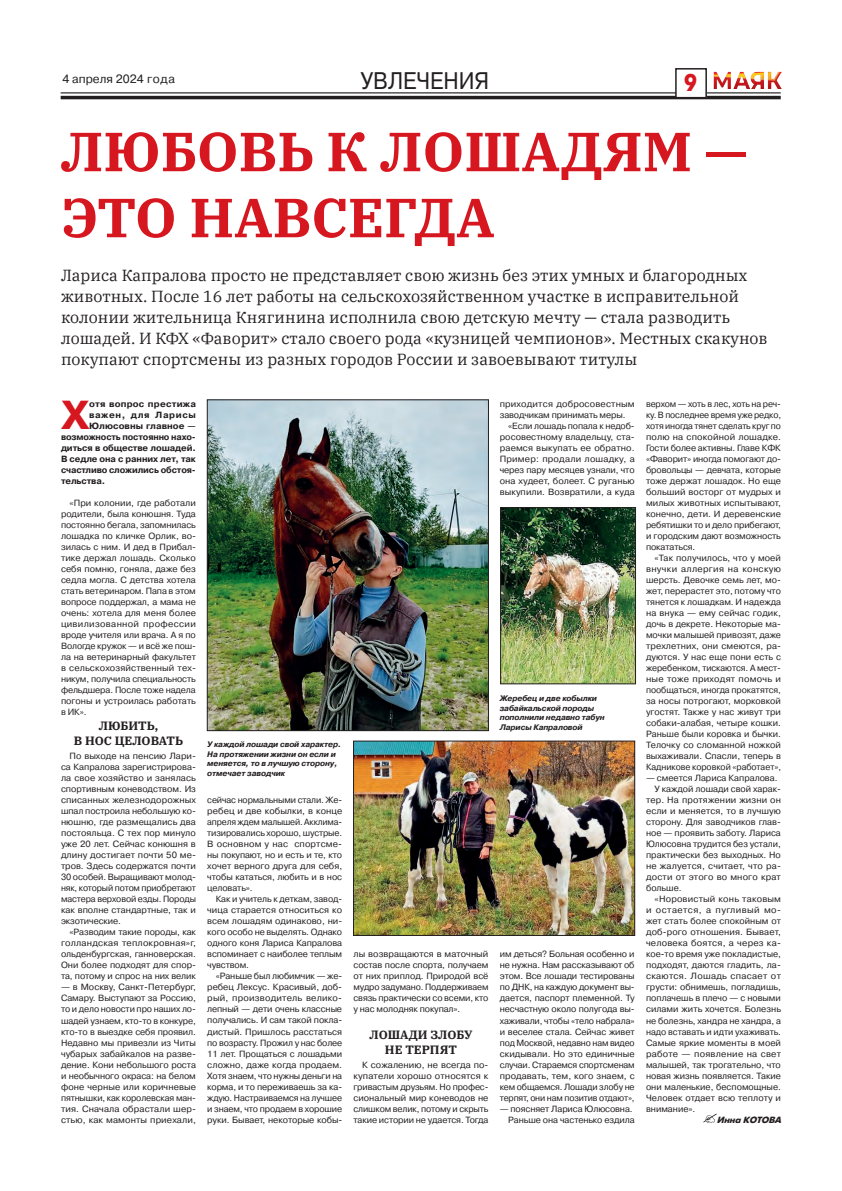
<style>
.page{position:relative;width:842px;height:1191px;background:#fff}
.page>*{position:absolute;margin:0;border:0;box-sizing:border-box;transform-origin:0 0}
.Заголовок_50{font:700 55px/66px "IBM Plex Serif";color:#d7171f}
.n_Лид-2{font:700 40.4px "Pragmatica C";color:#d7171f}
.t1{font:24px "Pragmatica C";color:#231f20;scale:.9 1}
.t2{font:24px "Futuris XC";color:#d7171f;scale:.9 1}
.n_Лид_14{font:16px/21px "IBM Plex Serif";color:#231f20}
.Подзаголовок_1{font:700 12px/15px "IBM Plex Serif";color:#231f20;text-align:center}
.t3{font:12px "Pragmatica C";color:#231f20}
.n_Normal{font:9px/11px "Pragmatica C";letter-spacing:-.01em;color:#231f20;text-align:justify}
.n_Лид-2-2{font:700 9px "Pragmatica C";letter-spacing:-.01em;color:#231f20}
.n_Normal-2{font:9px/11px "Pragmatica C";letter-spacing:.015em;color:#231f20}
.n_Лид-2-3{font:700 9px "Pragmatica C";letter-spacing:.02em;color:#231f20}
.n_Лид-2-4{font:700 9px "Pragmatica C";letter-spacing:.01em;color:#231f20}
.n_Лид-2-5{font:700 9px "Pragmatica C";letter-spacing:.065em;color:#231f20}
.n_автор{font:italic 9px "Futuris XC";color:#231f20}
.n_на_фото_1{font:italic 700 8px/9.6px "Pragmatica C";letter-spacing:-.01em;color:#231f20}
</style>
<div class="page">
<hr style="left:61px;top:92px;width:720px;height:1px;background:#231f20">
<hr style="left:61px;top:96px;width:720px;height:3px;background:#231f20">
<div style="left:676px;top:69px;width:30px;height:29px;background:#fff"></div>
<div style="left:675px;top:68px;width:32px;height:30px;border:2px solid #231f20"></div>
<img style="left:713px;top:72px;width:69px;height:16px">
<svg style="left:703px;top:1113px;width:14px;height:9px"></svg>
<img style="left:209px;top:402px;width:278px;height:327px">
<div style="left:207px;top:400px;width:282px;height:331px;border:1px solid #231f20"></div>
<img style="left:355px;top:743px;width:278px;height:190px">
<div style="left:353px;top:741px;width:282px;height:194px;border:1px solid #231f20"></div>
<img style="left:502px;top:509px;width:132px;height:173px">
<div style="left:500px;top:507px;width:136px;height:177px;border:1px solid #231f20"></div>
<p class="t3" style="left:62px;top:72px;width:114px">4 апреля 2024 года</p>
<p class="t1" style="left:361px;top:68px;width:145px">УВЛЕЧЕНИЯ</p>
<p class="t2" style="left:684px;top:70px;width:16px">9</p>
<p class="Заголовок_50" style="left:61px;top:114px;width:689px">ЛЮБОВЬ К ЛОШАДЯМ —<br>ЭТО НАВСЕГДА</p>
<p class="n_Лид_14" style="left:61px;top:263px;width:688px">Лариса Капралова просто не представляет свою жизнь без этих умных и благородных</p>
<p class="n_Лид_14" style="left:61px;top:284px;width:679px">животных. После 16 лет работы на сельскохозяйственном участке в исправительной</p>
<p class="n_Лид_14" style="left:61px;top:305px;width:671px">колонии жительница Княгинина исполнила свою детскую мечту — стала разводить</p>
<p class="n_Лид_14" style="left:61px;top:326px;width:708px">лошадей. И КФХ «Фаворит» стало своего рода «кузницей чемпионов». Местных скакунов покупают спортсмены из разных городов России и завоевывают титулы</p>
<p class="n_Лид-2" style="left:61px;top:393px;width:30px">Х</p>
<p class="n_Лид-2-3" style="left:89px;top:399px;width:108px">отя вопрос престижа</p>
<p class="n_Normal-2" style="left:500px;top:399px;width:136px">приходится добросовестным заводчикам принимать меры.</p>
<p class="n_Normal" style="left:500px;top:421px;width:136px;text-indent:9px">«Если лошадь попала к недоб&shy;росовестному владельцу, ста&shy;раемся выкупать ее обратно.<br>Пример: продали лошадку, а через пару месяцев узнали, что она худеет, болеет. С руганью выкупили. Возвратили, а куда</p>
<p class="n_Normal" style="left:646px;top:399px;width:136px">верхом — хоть в лес, хоть на реч&shy;ку. В последнее время уже редко, хотя иногда тянет сделать круг по полю на спокойной лошадке.<br>Гости более активны. Главе КФК «Фаворит» иногда помогают до&shy;бровольцы — девчата, которые тоже держат лошадок. Но еще больший восторг от мудрых и милых животных испытывают, конечно, дети. И деревенские ребятишки то и дело прибегают, и городским дают возможность покататься.</p>
<p class="n_Normal" style="left:646px;top:553px;width:136px;text-indent:9px">«Так получилось, что у моей внучки аллергия на конскую шерсть. Девочке семь лет, мо&shy;жет, перерастет это, потому что тянется к лошадкам. И надежда на внука — ему сейчас годик, дочь в декрете. Некоторые ма&shy;мочки малышей привозят, даже трехлетних, они смеются, ра&shy;дуются. У нас еще пони есть с жеребенком, тискаются. А мест&shy;ные тоже приходят помочь и пообщаться, иногда прокатятся, за носы потрогают, морковкой угостят. Также у нас живут три собаки-алабая, четыре кошки.<br>Раньше были коровка и бычки.<br>Телочку со сломанной ножкой выхаживали. Спасли, теперь в Кадникове коровкой «работает»,</p>
<p class="n_Normal" style="left:646px;top:773px;width:133px">— смеется Лариса Капралова.</p>
<p class="n_Normal" style="left:646px;top:784px;width:136px;text-indent:9px">У каждой лошади свой харак&shy;тер. На протяжении жизни он если и меняется, то в лучшую сторону. Для заводчиков глав&shy;ное — проявить заботу. Лариса Юлюсовна трудится без устали, практически без выходных. Но не жалуется, считает, что ра&shy;дости от этого во много крат больше.</p>
<p class="n_Normal" style="left:646px;top:894px;width:136px;text-indent:9px">«Норовистый конь таковым и остается, а пугливый мо&shy;жет стать более спокойным от доб-рого отношения. Бывает, человека боятся, а через ка&shy;кое-то время уже покладистые, подходят, даются гладить, ла&shy;скаются. Лошадь спасает от грусти: обнимешь, погладишь, поплачешь в плечо — с новыми силами жить хочется. Болезнь не болезнь, хандра не хандра, а надо вставать и идти ухаживать.<br>Самые яркие моменты в моей работе — появление на свет малышей, так трогательно, что новая жизнь появляется. Такие они маленькие, беспомощные.<br>Человек отдает всю теплоту и внимание».</p>
<p class="n_автор" style="left:717px;top:1114px;width:69px">Инна КОТОВА</p>
<p class="n_Лид-2-5" style="left:89px;top:410px;width:108px">важен, для Ларисы</p>
<p class="n_Лид-2-4" style="left:89px;top:421px;width:108px">Юлюсовны главное —</p>
<p class="n_Лид-2-2" style="left:61px;top:432px;width:136px">возможность постоянно нахо-</p>
<p class="n_Лид-2-2" style="left:61px;top:443px;width:136px">диться в обществе лошадей.</p>
<p class="n_Лид-2-2" style="left:61px;top:454px;width:136px">В седле она с ранних лет, так</p>
<p class="n_Лид-2-2" style="left:61px;top:465px;width:136px">счастливо сложились обстоя-</p>
<p class="n_Лид-2-2" style="left:61px;top:476px;width:46px">тельства.</p>
<p class="n_Normal" style="left:61px;top:498px;width:136px;text-indent:9px">«При колонии, где работали родители, была конюшня. Туда постоянно бегала, запомнилась лошадка по кличке Орлик, во&shy;зилась с ним. И дед в Прибал&shy;тике держал лошадь. Сколько себя помню, гоняла, даже без седла могла. С детства хотела стать ветеринаром. Папа в этом вопросе поддержал, а мама не очень: хотела для меня более цивилизованной профессии вроде учителя или врача. А я по Вологде кружок — и всё же пош&shy;ла на ветеринарный факультет в сельскохозяйственный тех&shy;никум, получила специальность фельдшера. После тоже надела погоны и устроилась работать в ИК».</p>
<p class="Подзаголовок_1" style="left:74px;top:717px;width:111px">ЛЮБИТЬ,<br>В НОС ЦЕЛОВАТЬ</p>
<p class="n_Normal" style="left:61px;top:751px;width:136px;text-indent:9px">По выходе на пенсию Лари&shy;са Капралова зарегистрирова&shy;ла свое хозяйство и занялась спортивным коневодством. Из списанных железнодорожных шпал построила небольшую ко&shy;нюшню, где размещались два постояльца. С тех пор минуло уже 20 лет. Сейчас конюшня в длину достигает почти 50 ме&shy;тров. Здесь содержатся почти 30 особей. Выращивают молод&shy;няк, который потом приобретают мастера верховой езды. Породы как вполне стандартные, так и экзотические.</p>
<p class="n_Normal" style="left:61px;top:927px;width:136px;text-indent:9px">«Разводим такие породы, как голландская теплокровная»г, ольденбургская, ганноверская.<br>Они более подходят для спор&shy;та, потому и спрос на них велик</p>
<p class="n_Normal" style="left:61px;top:982px;width:136px">— в Москву, Санкт-Петербург, Самару. Выступают за Россию, то и дело новости про наших ло&shy;шадей узнаем, кто-то в конкуре, кто-то в выездке себя проявил.<br>Недавно мы привезли из Читы чубарых забайкалов на разве&shy;дение. Кони небольшого роста и необычного окраса: на белом фоне черные или коричневые пятнышки, как королевская ман&shy;тия. Сначала обрастали шер&shy;стью, как мамонты приехали,</p>
<p class="n_на_фото_1" style="left:500px;top:694px;width:106px">Жеребец и две кобылки забайкальской породы пополнили недавно табун<br>Ларисы Капраловой</p>
<p class="n_на_фото_1" style="left:207px;top:739px;width:135px">У каждой лошади свой характер.<br>На протяжении жизни он если и меняется, то в лучшую сторону, отмечает заводчик</p>
<p class="n_Normal" style="left:207px;top:795px;width:136px">сейчас нормальными стали. Же&shy;ребец и две кобылки, в конце апреля ждем малышей. Акклима&shy;тизировались хорошо, шустрые.<br>В основном у нас спортсме&shy;ны покупают, но и есть и те, кто хочет верного друга для себя, чтобы кататься, любить и в нос целовать».</p>
<p class="n_Normal" style="left:207px;top:894px;width:136px;text-indent:9px">Как и учитель к деткам, завод&shy;чица старается относиться ко всем лошадям одинаково, ни&shy;кого особо не выделять. Однако одного коня Лариса Капралова вспоминает с наиболее теплым чувством.</p>
<p class="n_Normal" style="left:207px;top:971px;width:136px;text-indent:9px">«Раньше был любимчик — же&shy;ребец Лексус. Красивый, доб&shy;рый, производитель велико&shy;лепный — дети очень классные получались. И сам такой покла&shy;дистый. Пришлось расстаться по возрасту. Прожил у нас более 11 лет. Прощаться с лошадьми сложно, даже когда продаем.<br>Хотя знаем, что нужны деньги на корма, и то переживаешь за ка&shy;ждую. Настраиваемся на лучшее и знаем, что продаем в хорошие руки. Бывает, некоторые кобы-</p>
<p class="n_Normal" style="left:500px;top:949px;width:136px">им деться? Больная особенно и не нужна. Нам рассказывают об этом. Все лошади тестированы по ДНК, на каждую документ вы&shy;дается, паспорт племенной. Ту несчастную около полугода вы&shy;хаживали, чтобы «тело набрала» и веселее стала. Сейчас живет под Москвой, недавно нам видео скидывали. Но это единичные случаи. Стараемся спортсменам продавать, тем, кого знаем, с кем общаемся. Лошади злобу не терпят, они нам позитив отдают»,</p>
<p class="n_Normal" style="left:500px;top:1103px;width:134px">— поясняет Лариса Юлюсовна.</p>
<p class="n_Normal" style="left:508px;top:1114px;width:128px">Раньше она частенько ездила</p>
<p class="n_Normal" style="left:353px;top:949px;width:136px">лы возвращаются в маточный состав после спорта, получаем от них приплод. Природой всё мудро задумано. Поддерживаем связь практически со всеми, кто у нас молодняк покупал».</p>
<p class="Подзаголовок_1" style="left:369px;top:1025px;width:105px">ЛОШАДИ ЗЛОБУ<br>НЕ ТЕРПЯТ</p>
<p class="n_Normal" style="left:353px;top:1059px;width:136px;text-indent:9px">К сожалению, не всегда по&shy;купатели хорошо относятся к гривастым друзьям. Но профес&shy;сиональный мир коневодов не слишком велик, потому и скрыть такие истории не удается. Тогда</p>
</div>
